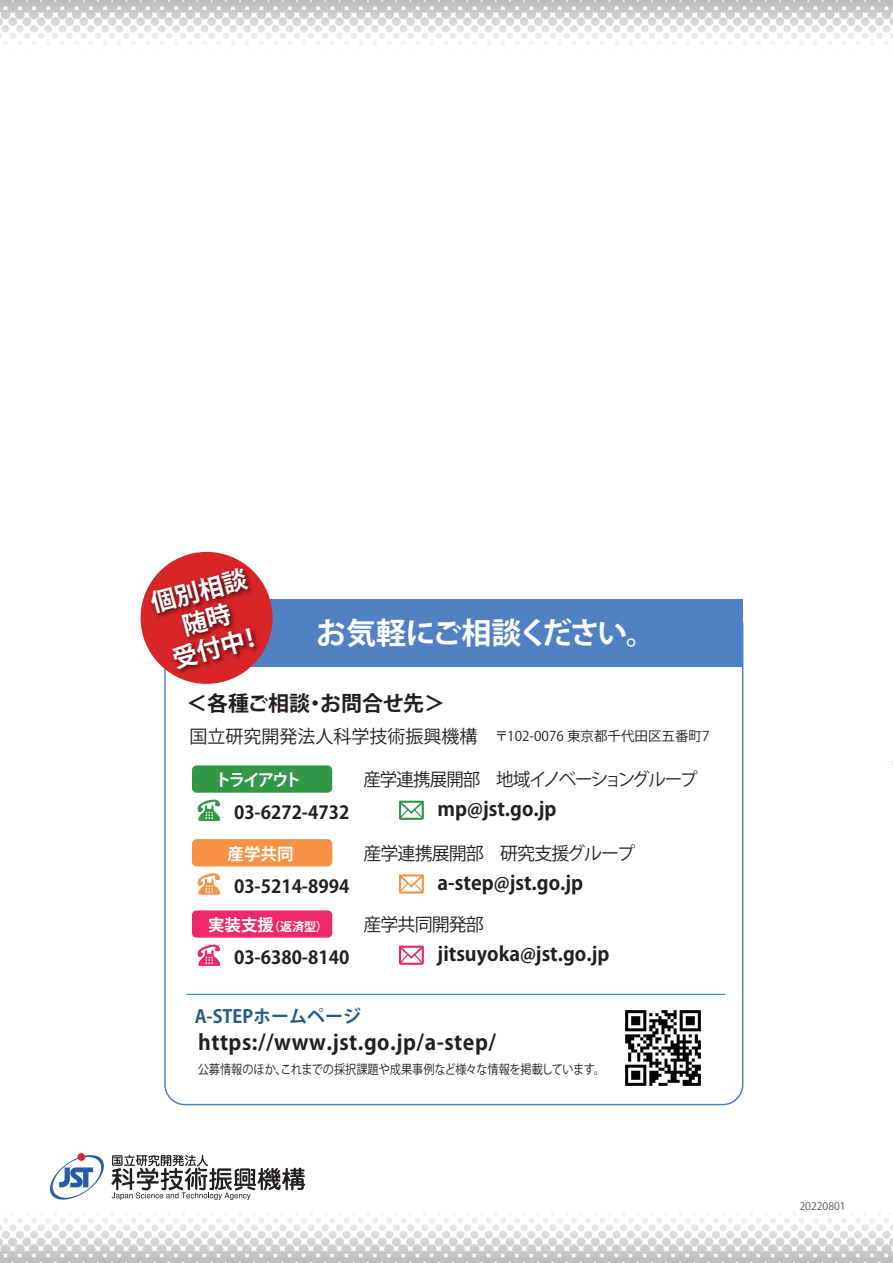
<style>
.page{position:relative;width:893px;height:1263px;background:#fff}
.page>*{position:absolute;margin:0;border:0;box-sizing:border-box;transform-origin:0 0}
.t1{font:700 30px "Koz Go Pr 6 N";letter-spacing:-.045em;color:#fff}
.t2{font:700 24.6px/29.5px "Koz Go Pr 6 N";color:#fff;text-align:center}
.t3{font:700 21px "Koz Go Pr 6 N";letter-spacing:.025em;color:#231f20}
.t4{font:700 21px "Koz Go Pr 6 N";letter-spacing:-.01em;color:#231f20}
.t5{font:700 19.5px "Koz Go Pr 6 N";color:#231f20}
.t6{font:700 18px "Koz Go Pr 6 N";color:#231f20}
.t7{font:18px "Koz Go Pr 6 N";letter-spacing:-.05em;color:#231f20}
.t8{font:18px "Koz Go Pr 6 N";letter-spacing:-.07em;color:#231f20}
.t9{font:700 18px "Koz Go Pr 6 N";color:#235d86}
.t10{font:700 16.5px "Koz Go Pr 6 N";letter-spacing:-.12em;color:#fff}
.t11{font:13.5px "Koz Go Pr 6 N";color:#231f20}
.t12{font:12.75px "Koz Go Pr 6 N";color:#231f20;scale:.88 1}
.t13{font:700 12px "Koz Go Pr 6 N";color:#fff}
.t14{font:10.5px "Koz Go Pr 6 N";color:#57585a}
.s1{font-size:18px}
.s2{font-size:16.5px}
</style>
<div class="page">
<img style="left:0;top:0;width:893px;height:44px">
<img style="left:0;top:1184px;width:893px;height:79px">
<svg style="left:46px;top:1153px;width:259px;height:49px"></svg>
<div style="left:165px;top:599px;width:578px;height:67px;background:#5081c2"></div>
<div style="left:141px;top:552px;width:132px;height:132px;background:#d82528;border-radius:50%"></div>
<img style="left:144px;top:561px;width:131px;height:127px">
<div style="left:192px;top:765px;width:140px;height:28px;background:#329747;border-radius:5px"></div>
<svg style="left:198px;top:799px;width:22px;height:22px"></svg>
<svg style="left:399px;top:800px;width:25px;height:20px"></svg>
<div style="left:192px;top:839px;width:140px;height:27px;background:#f69145;border-radius:5px"></div>
<svg style="left:198px;top:873px;width:22px;height:22px"></svg>
<svg style="left:399px;top:874px;width:25px;height:20px"></svg>
<div style="left:192px;top:910px;width:140px;height:28px;background:#ed286b;border-radius:5px"></div>
<svg style="left:198px;top:944px;width:22px;height:22px"></svg>
<svg style="left:399px;top:945px;width:25px;height:20px"></svg>
<hr style="left:187px;top:994px;width:538px;height:1px;background:#1074bc">
<img style="left:625px;top:1010px;width:76px;height:76px">
<p class="t2" style="left:148px;top:590px;width:100px;rotate:-15deg">個別相談随時<br>受付中！</p>
<h1 class="t1" style="left:316px;top:616px;width:342px">お気軽にご相談ください。</h1>
<p class="t4" style="left:186px;top:691px;width:261px">＜各種ご相談・お問合せ先＞</p>
<p class="t11" style="left:190px;top:728px;width:521px"><span class="s1">国立研究開発法人科学技術振興機構</span> 〒102-0076 東京都千代田区五番町7</p>
<p class="t10" style="left:215px;top:771px;width:88px">トライアウト</p>
<p class="t8" style="left:363px;top:769px;width:336px">産学連携展開部　地域イノベーショングループ</p>
<p class="t6" style="left:234px;top:802px;width:117px">03-6272-4732</p>
<p class="t5" style="left:438px;top:798px;width:120px">mp@jst.go.jp</p>
<p class="t10" style="left:227px;top:844px;width:67px">産学共同</p>
<p class="t7" style="left:363px;top:843px;width:273px">産学連携展開部　研究支援グループ</p>
<p class="t6" style="left:234px;top:876px;width:117px">03-5214-8994</p>
<p class="t5" style="left:438px;top:872px;width:147px">a-step@jst.go.jp</p>
<p class="t13" style="left:208px;top:920px;width:121px"><span class="s2">実装支援</span>（返済型）</p>
<p class="t7" style="left:363px;top:914px;width:122px">産学共同開発部</p>
<p class="t6" style="left:234px;top:947px;width:117px">03-6380-8140</p>
<p class="t5" style="left:438px;top:943px;width:173px">jitsuyoka@jst.go.jp</p>
<p class="t9" style="left:195px;top:1007px;width:168px">A-STEPホームページ</p>
<p class="t3" style="left:198px;top:1030px;width:299px">https://www.jst.go.jp/a-step/</p>
<p class="t12" style="left:198px;top:1062px;width:464px">公募情報のほか、これまでの採択課題や成果事例など様々な情報を掲載しています。</p>
<p class="t14" style="left:799px;top:1200px;width:48px">20220801</p>
</div>
